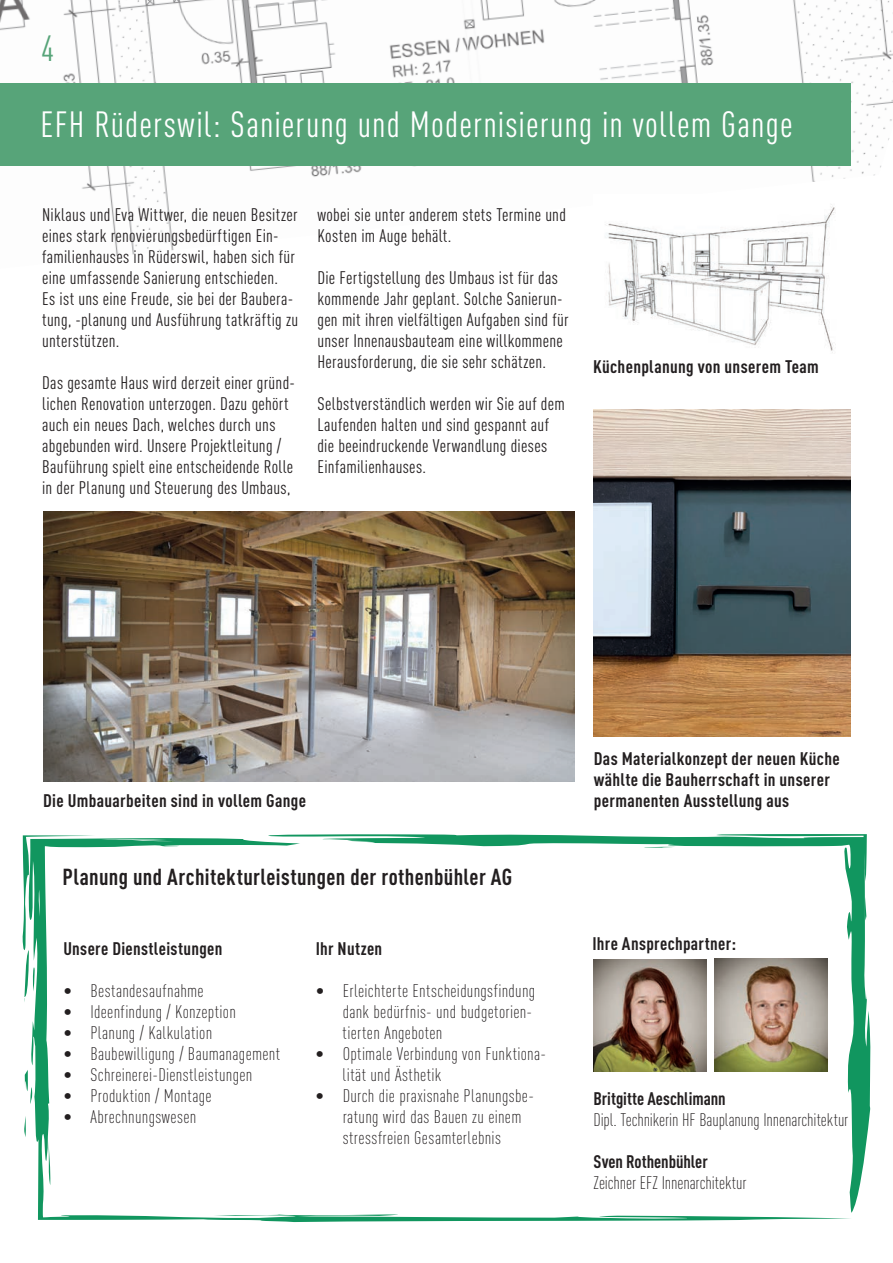
<style>
.page{position:relative;width:893px;height:1263px;background:#fff}
.page>*{position:absolute;margin:0;border:0;box-sizing:border-box;transform-origin:0 0}
.t1{font:condensed 36px "DIN Pro";letter-spacing:.03em;color:#fff}
.t2{font:condensed 36px "DIN Pro";color:#57a479}
.t3{font:700 condensed 22.8px "DIN Pro";letter-spacing:.015em;color:#231f20}
.t4{font:condensed 18px/21px "DIN Pro";letter-spacing:.015em;color:#231f20}
.t5{font:300 condensed 18px/21px "DIN Pro";letter-spacing:.015em;color:#231f20}
.t6{font:700 condensed 18px/21px "DIN Pro";letter-spacing:.015em;color:#231f20}
.t7{font:300 condensed 18px "DIN Pro";letter-spacing:-.005em;color:#231f20}
</style>
<div class="page">
<img style="left:0;top:0;width:893px;height:256px">
<div style="left:0;top:83px;width:850px;height:82px;background:#57a479"></div>
<img style="left:594px;top:409px;width:256px;height:327px">
<img style="left:594px;top:195px;width:265px;height:158px">
<img style="left:43px;top:511px;width:532px;height:271px">
<svg style="left:31px;top:838px;width:820px;height:384px"></svg>
<svg style="left:101px;top:838px;width:72px;height:3px"></svg>
<svg style="left:23px;top:835px;width:72px;height:167px"></svg>
<svg style="left:24px;top:1116px;width:2px;height:21px"></svg>
<svg style="left:25px;top:1065px;width:8px;height:40px"></svg>
<svg style="left:48px;top:1141px;width:3px;height:44px"></svg>
<svg style="left:249px;top:834px;width:622px;height:379px"></svg>
<img style="left:715px;top:959px;width:112px;height:112px">
<h1 class="t2" style="left:41px;top:22px;width:14px">4</h1>
<h1 class="t1" style="left:41px;top:98px;width:753px">EFH Rüderswil: Sanierung und Modernisierung in vollem Gange</h1>
<p class="t4" style="left:42px;top:203px;width:258px">Niklaus und Eva Wittwer, die neuen Besitzer eines stark renovierungsbedürftigen Ein&shy;familienhauses in Rüderswil, haben sich für eine umfassende Sanierung entschieden.<br>Es ist uns eine Freude, sie bei der Baubera&shy;tung, -planung und Ausführung tatkräftig zu unterstützen.</p>
<p class="t4" style="left:42px;top:371px;width:254px">Das gesamte Haus wird derzeit einer gründ&shy;lichen Renovation unterzogen. Dazu gehört auch ein neues Dach, welches durch uns abgebunden wird. Unsere Projektleitung / Bauführung spielt eine entscheidende Rolle in der Planung und Steuerung des Umbaus,</p>
<p class="t4" style="left:317px;top:203px;width:250px">wobei sie unter anderem stets Termine und<br>Kosten im Auge behält.</p>
<p class="t4" style="left:317px;top:266px;width:253px">Die Fertigstellung des Umbaus ist für das kommende Jahr geplant. Solche Sanierun&shy;gen mit ihren vielfältigen Aufgaben sind für unser Innenausbauteam eine willkommene Herausforderung, die sie sehr schätzen.</p>
<p class="t4" style="left:317px;top:392px;width:249px">Selbstverständlich werden wir Sie auf dem Laufenden halten und sind gespannt auf die beeindruckende Verwandlung dieses Einfamilienhauses.</p>
<p class="t6" style="left:593px;top:355px;width:227px">Küchenplanung von unserem Team</p>
<p class="t6" style="left:43px;top:789px;width:264px">Die Umbauarbeiten sind in vollem Gange</p>
<p class="t3" style="left:63px;top:860px;width:451px">Planung und Architekturleistungen der rothenbühler AG</p>
<p class="t6" style="left:594px;top:746px;width:247px">Das Materialkonzept der neuen Küche wählte die Bauherrschaft in unserer permanenten Ausstellung aus</p>
<p class="t6" style="left:63px;top:937px;width:160px">Unsere Dienstleistungen</p>
<p class="t5" style="left:63px;top:979px;width:142px">• Bestandesaufnahme</p>
<p class="t5" style="left:63px;top:1000px;width:174px">• Ideenfindung / Konzeption</p>
<p class="t5" style="left:63px;top:1021px;width:150px">• Planung / Kalkulation</p>
<p class="t5" style="left:63px;top:1042px;width:218px">• Baubewilligung / Baumanagement</p>
<p class="t5" style="left:63px;top:1063px;width:190px">• Schreinerei-Dienstleistungen</p>
<p class="t5" style="left:63px;top:1084px;width:150px">• Produktion / Montage</p>
<p class="t5" style="left:63px;top:1105px;width:135px">• Abrechnungswesen</p>
<p class="t6" style="left:592px;top:931px;width:145px">Ihre Ansprechpartner:</p>
<p class="t6" style="left:316px;top:937px;width:68px">Ihr Nutzen</p>
<p class="t5" style="left:343px;top:979px;width:194px;text-indent:-27px">• Erleichterte Entscheidungsfindung dank bedürfnis- und budgetorien&shy;tierten Angeboten</p>
<p class="t5" style="left:343px;top:1042px;width:205px;text-indent:-27px">• Optimale Verbindung von Funktiona&shy;lität und Ästhetik</p>
<p class="t5" style="left:343px;top:1084px;width:193px;text-indent:-27px">• Durch die praxisnahe Planungsbe&shy;ratung wird das Bauen zu einem stressfreien Gesamterlebnis</p>
<p class="t6" style="left:593px;top:1087px;width:134px">Britgitte Aeschlimann</p>
<p class="t7" style="left:593px;top:1107px;width:256px">Dipl. Technikerin HF Bauplanung Innenarchitektur</p>
<p class="t6" style="left:593px;top:1150px;width:116px">Sven Rothenbühler</p>
<p class="t7" style="left:593px;top:1170px;width:155px">Zeichner EFZ Innenarchitektur</p>
</div>
